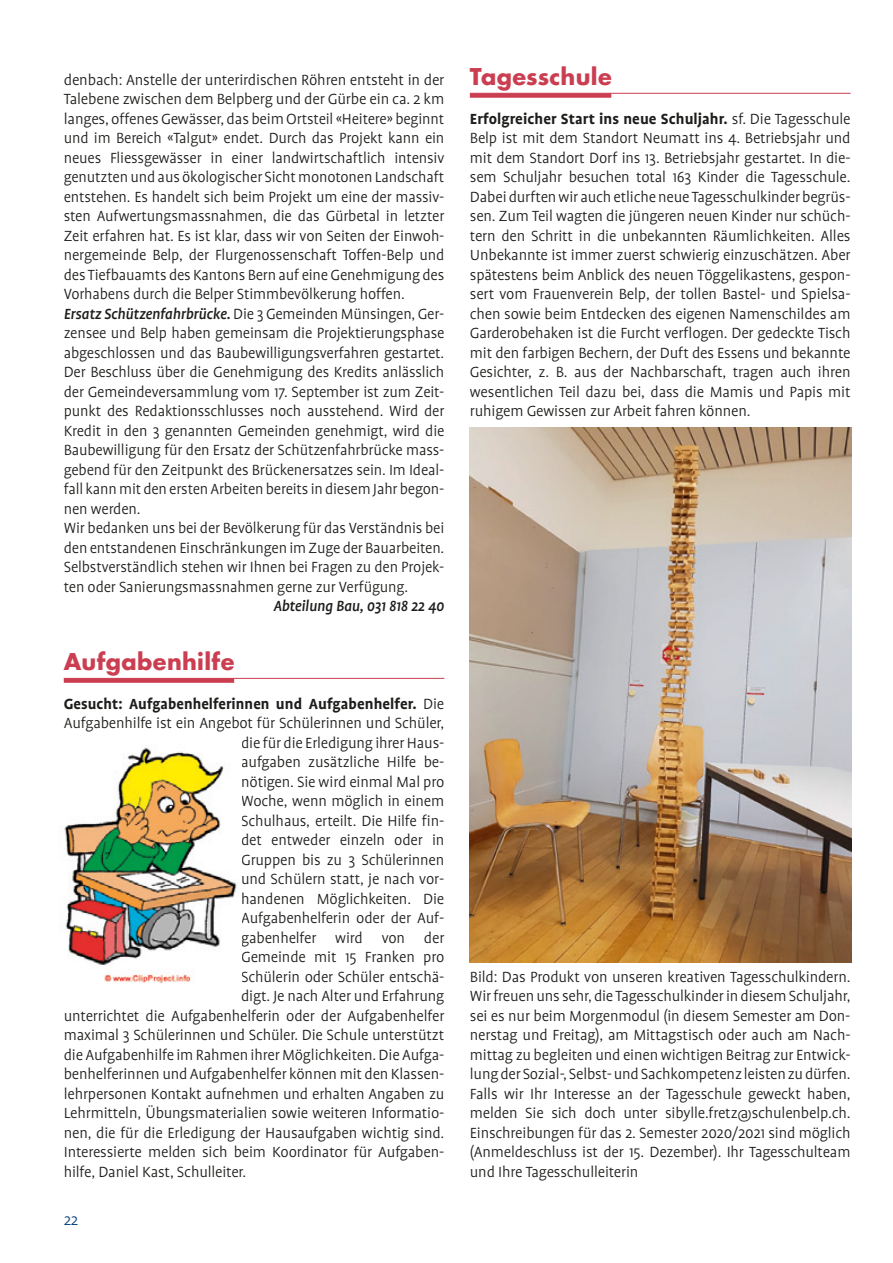
<style>
.page{position:relative;width:893px;height:1263px;background:#fff}
.page>*{position:absolute;margin:0;border:0;box-sizing:border-box;transform-origin:0 0}
.t1{font:700 22.5px "Futura";letter-spacing:.015em;color:#cb3e51}
.t2{font:300 16.8px/19.5px "Profile";letter-spacing:-.01em;color:#1d1d1b;text-align:justify}
.t3{font:700 16.8px "Profile";letter-spacing:.005em;color:#1d1d1b}
.t4{font:italic 500 16.8px "Profile";letter-spacing:-.01em;color:#1d1d1b}
.t5{font:300 16.8px "Profile";color:#003f7d}
.s1{font-weight:500;font-style:italic}
.s2{font-weight:300}
.s3{font-weight:700}
</style>
<div class="page">
<div style="left:64px;top:678px;width:170px;height:5px;background:#cb3e51"></div>
<hr style="left:64px;top:678px;width:380px;height:1px;background:#cb3e51">
<img style="left:64px;top:745px;width:173px;height:238px">
<div style="left:470px;top:93px;width:141px;height:5px;background:#cb3e51"></div>
<hr style="left:470px;top:93px;width:381px;height:1px;background:#cb3e51">
<img style="left:470px;top:427px;width:382px;height:535px">
<p class="t2" style="left:64px;top:70px;width:382px;text-align:left">denbach: Anstelle der unterirdischen Röhren entsteht in der Talebene zwischen dem Belpberg und der Gürbe ein ca. 2 km langes, offenes Gewässer, das beim Ortsteil «Heitere» beginnt und im Bereich «Talgut» endet. Durch das Projekt kann ein neues Fliessgewässer in einer landwirtschaftlich intensiv genutzten und aus ökologischer Sicht monotonen Landschaft entstehen. Es handelt sich beim Projekt um eine der massiv&shy;sten Aufwertungsmassnahmen, die das Gürbetal in letzter Zeit erfahren hat. Es ist klar, dass wir von Seiten der Einwoh&shy;nergemeinde Belp, der Flurgenossenschaft Toffen-Belp und des Tiefbauamts des Kantons Bern auf eine Genehmigung des Vorhabens durch die Belper Stimmbevölkerung hoffen.<br><span class="s1">Ersatz Schützenfahrbrücke.</span> Die 3 Gemeinden Münsingen, Ger&shy;zensee und Belp haben gemeinsam die Projektierungsphase abgeschlossen und das Baubewilligungsverfahren gestartet.<br>Der Beschluss über die Genehmigung des Kredits anlässlich der Gemeindeversammlung vom 17. September ist zum Zeit&shy;punkt des Redaktionsschlusses noch ausstehend. Wird der Kredit in den 3 genannten Gemeinden genehmigt, wird die Baubewilligung für den Ersatz der Schützenfahrbrücke mass&shy;gebend für den Zeitpunkt des Brückenersatzes sein. Im Ideal&shy;fall kann mit den ersten Arbeiten bereits in diesem Jahr begon&shy;nen werden.<br>Wir bedanken uns bei der Bevölkerung für das Verständnis bei den entstandenen Einschränkungen im Zuge der Bauarbeiten.<br>Selbstverständlich stehen wir Ihnen bei Fragen zu den Projek&shy;ten oder Sanierungsmassnahmen gerne zur Verfügung.</p>
<p class="t4" style="left:273px;top:597px;width:172px">Abteilung Bau, 031 818 22 40</p>
<h1 class="t1" style="left:64px;top:645px;width:172px">Aufgabenhilfe</h1>
<p class="t3" style="left:64px;top:694px;width:382px">Gesucht: Aufgabenhelferinnen und Aufgabenhelfer. <span class="s2">Die</span></p>
<p class="t2" style="left:64px;top:713px;width:382px">Aufgabenhilfe ist ein Angebot für Schülerinnen und Schüler,</p>
<p class="t2" style="left:241px;top:733px;width:205px">die für die Erledigung ihrer Haus-</p>
<p class="t2" style="left:241px;top:752px;width:205px">aufgaben zusätzliche Hilfe be-</p>
<p class="t2" style="left:241px;top:772px;width:205px">nötigen. Sie wird einmal Mal pro</p>
<p class="t2" style="left:241px;top:791px;width:205px">Woche, wenn möglich in einem</p>
<p class="t2" style="left:241px;top:811px;width:205px">Schulhaus, erteilt. Die Hilfe fin-</p>
<p class="t2" style="left:241px;top:830px;width:205px">det entweder einzeln oder in</p>
<p class="t2" style="left:241px;top:850px;width:205px">Gruppen bis zu 3 Schülerinnen</p>
<p class="t2" style="left:241px;top:869px;width:205px">und Schülern statt, je nach vor-</p>
<p class="t2" style="left:241px;top:889px;width:205px">handenen Möglichkeiten. Die</p>
<p class="t2" style="left:241px;top:908px;width:205px">Aufgabenhelferin oder der Auf-</p>
<p class="t2" style="left:241px;top:928px;width:205px">gabenhelfer wird von der</p>
<p class="t2" style="left:241px;top:947px;width:205px">Gemeinde mit 15 Franken pro</p>
<p class="t2" style="left:241px;top:967px;width:205px">Schülerin oder Schüler entschä-</p>
<p class="t2" style="left:241px;top:986px;width:205px">digt. Je nach Alter und Erfahrung</p>
<p class="t2" style="left:64px;top:1006px;width:382px">unterrichtet die Aufgabenhelferin oder der Aufgabenhelfer</p>
<p class="t2" style="left:64px;top:1025px;width:382px">maximal 3 Schülerinnen und Schüler. Die Schule unterstützt</p>
<p class="t2" style="left:64px;top:1045px;width:382px">die Aufgabenhilfe im Rahmen ihrer Möglichkeiten. Die Aufga-</p>
<p class="t2" style="left:64px;top:1064px;width:382px">benhelferinnen und Aufgabenhelfer können mit den Klassen-</p>
<p class="t2" style="left:64px;top:1084px;width:382px">lehrpersonen Kontakt aufnehmen und erhalten Angaben zu</p>
<p class="t2" style="left:64px;top:1103px;width:382px">Lehrmitteln, Übungsmaterialien sowie weiteren Informatio-</p>
<p class="t2" style="left:64px;top:1123px;width:382px">nen, die für die Erledigung der Hausaufgaben wichtig sind.</p>
<p class="t2" style="left:64px;top:1142px;width:382px">Interessierte melden sich beim Koordinator für Aufgaben-</p>
<p class="t2" style="left:64px;top:1162px;width:184px">hilfe, Daniel Kast, Schulleiter.</p>
<p class="t5" style="left:64px;top:1211px;width:16px">22</p>
<h1 class="t1" style="left:470px;top:60px;width:143px">Tagesschule</h1>
<p class="t2" style="left:470px;top:109px;width:382px"><span class="s3">Erfolgreicher Start ins neue Schuljahr.</span> sf. Die Tagesschule Belp ist mit dem Standort Neumatt ins 4. Betriebsjahr und mit dem Standort Dorf ins 13. Betriebsjahr gestartet. In die&shy;sem Schuljahr besuchen total 163 Kinder die Tagesschule.<br>Dabei durften wir auch etliche neue Tagesschulkinder begrüs&shy;sen. Zum Teil wagten die jüngeren neuen Kinder nur schüch&shy;tern den Schritt in die unbekannten Räumlichkeiten. Alles Unbekannte ist immer zuerst schwierig einzuschätzen. Aber spätestens beim Anblick des neuen Töggelikastens, gespon&shy;sert vom Frauenverein Belp, der tollen Bastel- und Spielsa&shy;chen sowie beim Entdecken des eigenen Namenschildes am Garderobehaken ist die Furcht verflogen. Der gedeckte Tisch mit den farbigen Bechern, der Duft des Essens und bekannte Gesichter, z. B. aus der Nachbarschaft, tragen auch ihren wesentlichen Teil dazu bei, dass die Mamis und Papis mit ruhigem Gewissen zur Arbeit fahren können.</p>
<p class="t2" style="left:470px;top:967px;width:382px">Bild: Das Produkt von unseren kreativen Tagesschulkindern.<br>Wir freuen uns sehr, die Tagesschulkinder in diesem Schuljahr, sei es nur beim Morgenmodul (in diesem Semester am Don&shy;nerstag und Freitag), am Mittagstisch oder auch am Nach&shy;mittag zu begleiten und einen wichtigen Beitrag zur Entwick&shy;lung der Sozial-, Selbst- und Sachkompetenz leisten zu dürfen.<br>Falls wir Ihr Interesse an der Tagesschule geweckt haben, melden Sie sich doch unter sibylle.fretz@schulenbelp.ch.<br>Einschreibungen für das 2. Semester 2020/2021 sind möglich (Anmeldeschluss ist der 15. Dezember). Ihr Tagesschulteam und Ihre Tagesschulleiterin</p>
</div>
